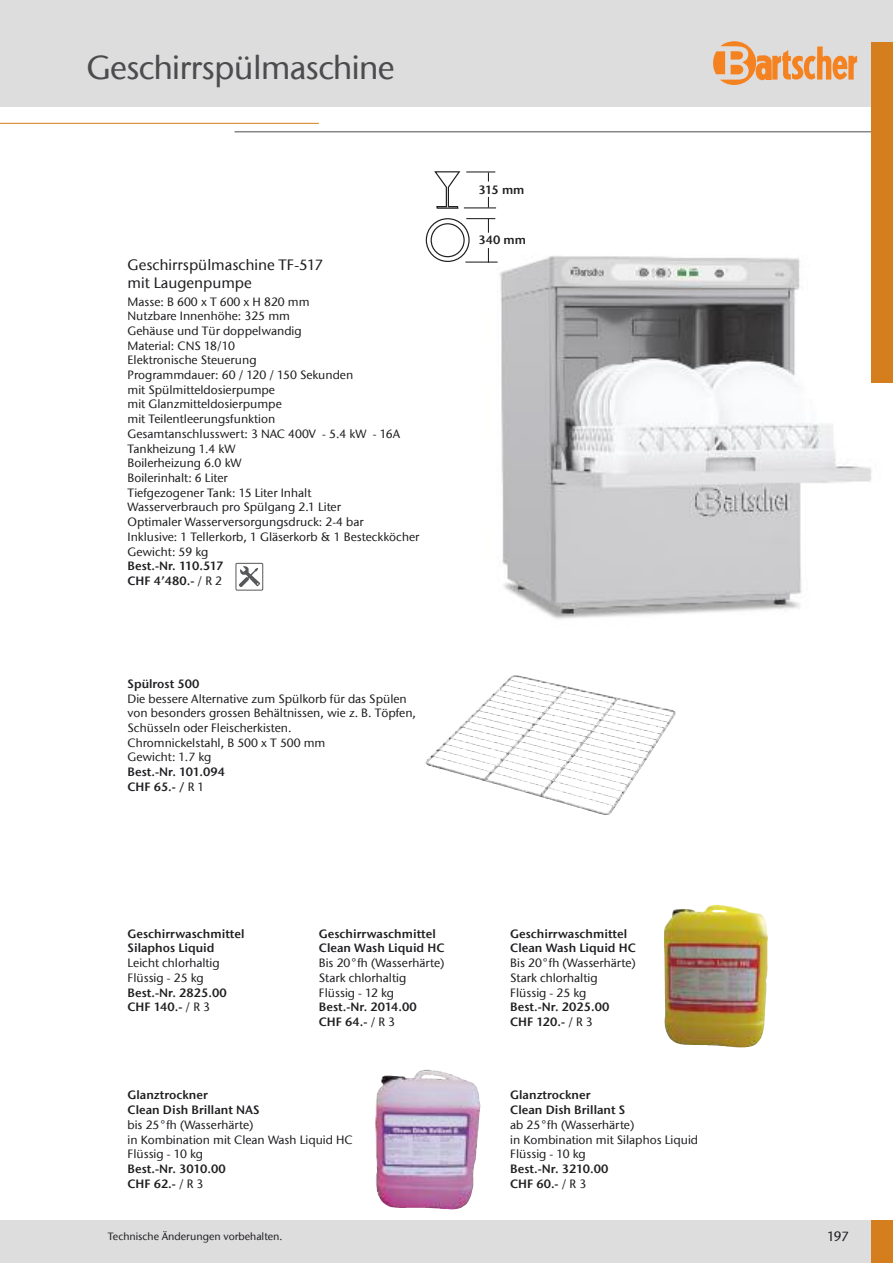
<style>
.page{position:relative;width:893px;height:1263px;background:#fff}
.page>*{position:absolute;margin:0;border:0;box-sizing:border-box;transform-origin:0 0}
.t1{font:500 33px "ITC Stone Sans Com";letter-spacing:-.025em;color:#4c4b4e}
.t2{font:500 15px/18px "ITC Stone Sans Com";color:#201e21}
.t3{font:500 13.5px "ITC Stone Sans Com";color:#201e21}
.t4{font:500 12px/14.7px "ITC Stone Sans Com";color:#201e21}
.t5{font:12px/14.7px "ITC Stone Sans Com Semi";color:#201e21}
.t6{font:500 10.5px "ITC Stone Sans Com";color:#201e21}
.s1{font-family:"ITC Stone Sans Com";font-weight:500}
</style>
<div class="page">
<hr style="left:0;top:123px;width:319px;height:1px;background:#d57e1d">
<hr style="left:235px;top:131px;width:658px;height:1px;background:#4c4b4e">
<div style="left:0;top:0;width:893px;height:106px;background:#deddde"></div>
<div style="left:0;top:1220px;width:893px;height:43px;background:#deddde"></div>
<div style="left:872px;top:1220px;width:21px;height:43px;background:#d57e1d"></div>
<svg style="left:713px;top:41px;width:144px;height:44px"></svg>
<img style="left:495px;top:220px;width:377px;height:399px">
<svg style="left:434px;top:171px;width:26px;height:38px"></svg>
<hr style="left:464px;top:207px;width:32px;height:1px;background:#201e21">
<svg style="left:466px;top:171px;width:29px;height:11px"></svg>
<hr style="left:465px;top:262px;width:33px;height:1px;background:#201e21">
<svg style="left:426px;top:218px;width:69px;height:44px"></svg>
<img style="left:664px;top:905px;width:104px;height:142px">
<img style="left:375px;top:1069px;width:105px;height:140px">
<img style="left:428px;top:677px;width:232px;height:135px">
<div style="left:872px;top:43px;width:21px;height:340px;background:#d57e1d"></div>
<svg style="left:238px;top:566px;width:23px;height:21px"></svg>
<div style="left:236px;top:563px;width:27px;height:27px;border:1px solid #57585a"></div>
<h1 class="t1" style="left:87px;top:48px;width:310px">Geschirrspülmaschine</h1>
<p class="t2" style="left:128px;top:256px;width:197px">Geschirrspülmaschine TF-517 mit Laugenpumpe</p>
<p class="t4" style="left:128px;top:294px;width:293px">Masse: B 600 x T 600 x H 820 mm<br>Nutzbare Innenhöhe: 325 mm<br>Gehäuse und Tür doppelwandig<br>Material: CNS 18/10<br>Elektronische Steuerung<br>Programmdauer: 60 / 120 / 150 Sekunden<br>mit Spülmitteldosierpumpe<br>mit Glanzmitteldosierpumpe<br>mit Teilentleerungsfunktion<br>Gesamtanschlusswert: 3 NAC 400V - 5.4 kW - 16A<br>Tankheizung 1.4 kW<br>Boilerheizung 6.0 kW<br>Boilerinhalt: 6 Liter<br>Tiefgezogener Tank: 15 Liter Inhalt<br>Wasserverbrauch pro Spülgang 2.1 Liter<br>Optimaler Wasserversorgungsdruck: 2-4 bar<br>Inklusive: 1 Tellerkorb, 1 Gläserkorb &amp; 1 Besteckköcher<br>Gewicht: 59 kg</p>
<p class="t5" style="left:128px;top:559px;width:97px">Best.-Nr. 110.517<br>CHF 4’480.- <span class="s1">/ R 2</span></p>
<p class="t5" style="left:128px;top:676px;width:73px">Spülrost 500</p>
<p class="t4" style="left:128px;top:691px;width:290px">Die bessere Alternative zum Spülkorb für das Spülen von besonders grossen Behältnissen, wie z. B. Töpfen, Schüsseln oder Fleischerkisten.<br>Chromnickelstahl, B 500 x T 500 mm<br>Gewicht: 1.7 kg</p>
<p class="t5" style="left:128px;top:764px;width:99px">Best.-Nr. 101.094<br>CHF 65.- / <span class="s1">R 1</span></p>
<p class="t5" style="left:478px;top:182px;width:48px">315 mm</p>
<p class="t5" style="left:478px;top:233px;width:49px">340 mm</p>
<p class="t5" style="left:128px;top:926px;width:118px">Geschirrwaschmittel<br>Silaphos Liquid</p>
<p class="t4" style="left:128px;top:956px;width:94px">Leicht chlorhaltig<br>Flüssig - 25 kg</p>
<p class="t5" style="left:128px;top:985px;width:101px">Best.-Nr. 2825.00<br>CHF 140.- <span class="s1">/ R 3</span></p>
<p class="t5" style="left:319px;top:926px;width:127px">Geschirrwaschmittel<br>Clean Wash Liquid HC</p>
<p class="t4" style="left:319px;top:956px;width:127px">Bis 20°fh (Wasserhärte)<br>Stark chlorhaltig<br>Flüssig - 12 kg</p>
<p class="t5" style="left:319px;top:1000px;width:99px">Best.-Nr. 2014.00<br>CHF 64.- <span class="s1">/ R 3</span></p>
<p class="t5" style="left:128px;top:1088px;width:134px">Glanztrockner<br>Clean Dish Brillant NAS</p>
<p class="t4" style="left:128px;top:1117px;width:227px">bis 25°fh (Wasserhärte)<br>in Kombination mit Clean Wash Liquid HC<br>Flüssig - 10 kg</p>
<p class="t5" style="left:128px;top:1161px;width:100px">Best.-Nr. 3010.00<br>CHF 62.- <span class="s1">/ R 3</span></p>
<p class="t6" style="left:108px;top:1230px;width:176px">Technische Änderungen vorbehalten.</p>
<p class="t5" style="left:510px;top:926px;width:127px">Geschirrwaschmittel<br>Clean Wash Liquid HC</p>
<p class="t4" style="left:510px;top:956px;width:127px">Bis 20°fh (Wasserhärte)<br>Stark chlorhaltig<br>Flüssig - 25 kg</p>
<p class="t5" style="left:510px;top:1000px;width:101px">Best.-Nr. 2025.00<br>CHF 120.- <span class="s1">/ R 3</span></p>
<p class="t5" style="left:510px;top:1088px;width:117px">Glanztrockner<br>Clean Dish Brillant S</p>
<p class="t4" style="left:510px;top:1117px;width:189px">ab 25°fh (Wasserhärte)<br>in Kombination mit Silaphos Liquid<br>Flüssig - 10 kg</p>
<p class="t5" style="left:510px;top:1161px;width:100px">Best.-Nr. 3210.00<br>CHF 60.- <span class="s1">/ R 3</span></p>
<p class="t3" style="left:827px;top:1228px;width:23px">197</p>
</div>
